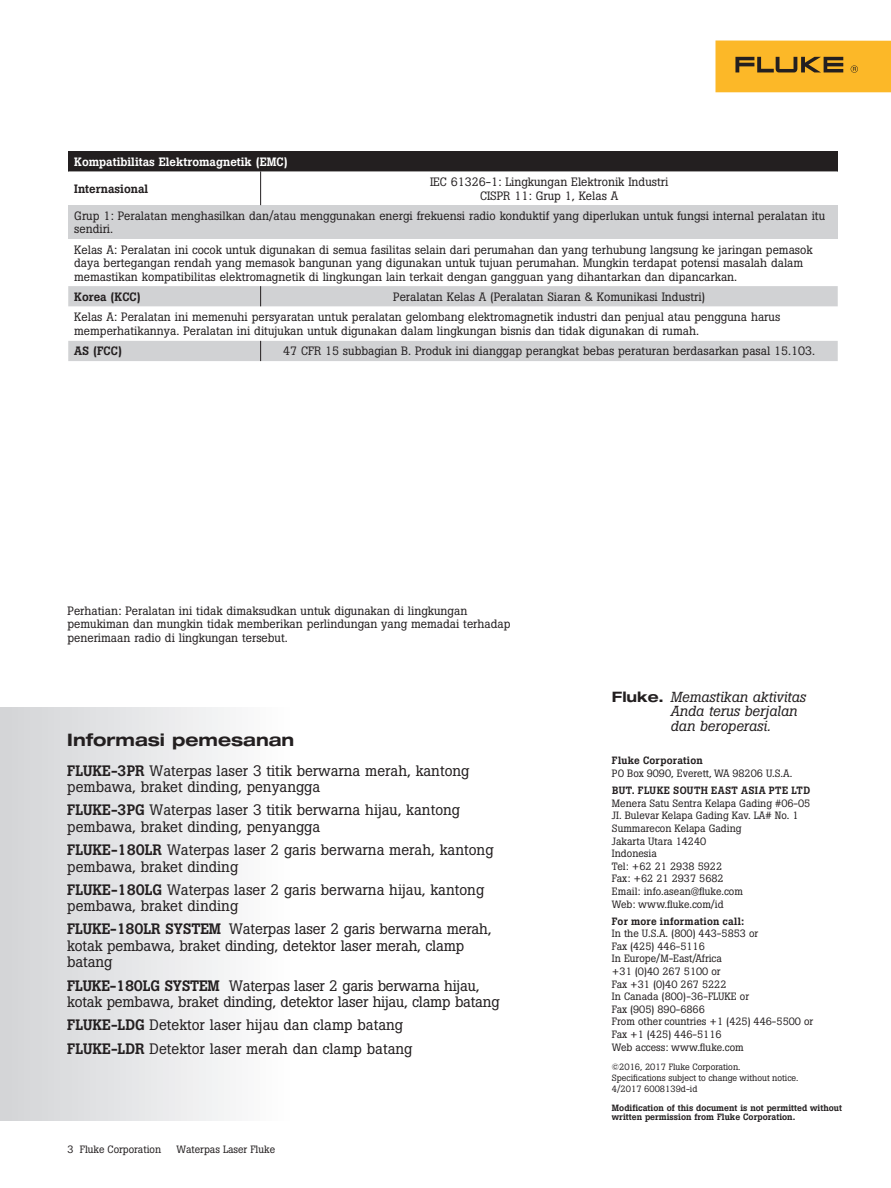
<style>
.page{position:relative;width:891px;height:1188px;background:#fff}
.page>*{position:absolute;margin:0;border:0;box-sizing:border-box;transform-origin:0 0}
.t1{font:700 expanded 17.25px "Helvetica Neue LT Pro";color:#231f20}
.t2{font:15px/16.5px "Boton Pro";color:#231f20}
.t3{font:italic 14.4px/14.4px "Boton Pro";color:#231f20}
.t4{font:12px/13.5px "Boton Pro";color:#231f20}
.t5{font:500 12px "Boton Pro";color:#fff}
.t6{font:500 12px "Boton Pro";color:#231f20}
.t7{font:10.5px/12.6px "Boton Pro";color:#231f20}
.t8{font:500 10.5px "Boton Pro";letter-spacing:.03em;color:#231f20}
.t9{font:9px/10.8px "Boton Pro";color:#231f20}
.t10{font:500 9px/9.8px "Boton Pro";color:#231f20}
.s1{font-weight:500}
.s2{font-family:"Helvetica Neue LT Pro";font-weight:700;font-style:normal;font-stretch:expanded}
</style>
<div class="page">
<div style="left:716px;top:40px;width:175px;height:52px;background:#fcb828"></div>
<svg style="left:735px;top:57px;width:108px;height:15px"></svg>
<svg style="left:851px;top:65px;width:7px;height:8px"></svg>
<div style="left:68px;top:151px;width:770px;height:20px;background:#231f20"></div>
<svg style="left:68px;top:171px;width:770px;height:34px"></svg>
<div style="left:68px;top:205px;width:770px;height:34px;background:#d1d2d4"></div>
<hr style="left:260px;top:171px;width:1px;height:34px;background:#231f20">
<div style="left:68px;top:286px;width:770px;height:20px;background:#d1d2d4"></div>
<div style="left:68px;top:341px;width:770px;height:20px;background:#d1d2d4"></div>
<div style="left:0;top:707px;width:499px;height:413px;background:linear-gradient(to right,#dadbdd,#fff)"></div>
<p class="t5" style="left:74px;top:154px;width:215px">Kompatibilitas Elektromagnetik (EMC)</p>
<p class="t6" style="left:74px;top:181px;width:76px">Internasional</p>
<p class="t4" style="left:430px;top:175px;width:240px;text-align:center">IEC 61326-1: Lingkungan Elektronik Industri<br>CISPR 11: Grup 1, Kelas A</p>
<p class="t4" style="left:74px;top:209px;width:752px">Grup 1: Peralatan menghasilkan dan/atau menggunakan energi frekuensi radio konduktif yang diperlukan untuk fungsi internal peralatan itu sendiri.</p>
<p class="t4" style="left:74px;top:243px;width:740px">Kelas A: Peralatan ini cocok untuk digunakan di semua fasilitas selain dari perumahan dan yang terhubung langsung ke jaringan pemasok daya bertegangan rendah yang memasok bangunan yang digunakan untuk tujuan perumahan. Mungkin terdapat potensi masalah dalam memastikan kompatibilitas elektromagnetik di lingkungan lain terkait dengan gangguan yang dihantarkan dan dipancarkan.</p>
<p class="t6" style="left:74px;top:289px;width:68px">Korea (KCC)</p>
<p class="t4" style="left:74px;top:286px;width:708px;line-height:20.5px;text-indent:319px">Peralatan Kelas A (Peralatan Siaran &amp; Komunikasi Industri)<br>Kelas A: Peralatan ini memenuhi persyaratan untuk peralatan gelombang elektromagnetik industri dan penjual atau pengguna harus</p>
<p class="t4" style="left:74px;top:324px;width:626px">memperhatikannya. Peralatan ini ditujukan untuk digunakan dalam lingkungan bisnis dan tidak digunakan di rumah.</p>
<p class="t6" style="left:74px;top:344px;width:49px">AS (FCC)</p>
<p class="t4" style="left:283px;top:345px;width:533px">47 CFR 15 subbagian B. Produk ini dianggap perangkat bebas peraturan berdasarkan pasal 15.103.</p>
<p class="t4" style="left:68px;top:604px;width:445px">Perhatian: Peralatan ini tidak dimaksudkan untuk digunakan di lingkungan pemukiman dan mungkin tidak memberikan perlindungan yang memadai terhadap penerimaan radio di lingkungan tersebut.</p>
<h1 class="t1" style="left:67px;top:728px;width:229px">Informasi pemesanan</h1>
<p class="t2" style="left:67px;top:762px;width:404px"><span class="s1">FLUKE-3PR</span> Waterpas laser 3 titik berwarna merah, kantong pembawa, braket dinding, penyangga</p>
<p class="t2" style="left:67px;top:802px;width:394px"><span class="s1">FLUKE-3PG</span> Waterpas laser 3 titik berwarna hijau, kantong pembawa, braket dinding, penyangga</p>
<p class="t2" style="left:67px;top:842px;width:428px"><span class="s1">FLUKE-180LR</span> Waterpas laser 2 garis berwarna merah, kantong pembawa, braket dinding</p>
<p class="t2" style="left:67px;top:881px;width:418px"><span class="s1">FLUKE-180LG</span> Waterpas laser 2 garis berwarna hijau, kantong pembawa, braket dinding</p>
<p class="t2" style="left:67px;top:921px;width:426px"><span class="s1">FLUKE-180LR SYSTEM</span> Waterpas laser 2 garis berwarna merah, kotak pembawa, braket dinding, detektor laser merah, clamp batang</p>
<p class="t2" style="left:67px;top:977px;width:434px"><span class="s1">FLUKE-180LG SYSTEM</span> Waterpas laser 2 garis berwarna hijau, kotak pembawa, braket dinding, detektor laser hijau, clamp batang</p>
<p class="t2" style="left:67px;top:1014px;width:347px;line-height:23.2px"><span class="s1">FLUKE-LDG</span> Detektor laser hijau dan clamp batang<br><span class="s1">FLUKE-LDR</span> Detektor laser merah dan clamp batang</p>
<p class="t7" style="left:68px;top:1143px;width:95px">3 Fluke Corporation</p>
<p class="t7" style="left:176px;top:1143px;width:100px">Waterpas Laser Fluke</p>
<p class="t3" style="left:670px;top:690px;width:137px;text-indent:-58px"><span class="s2">Fluke.</span> Memastikan aktivitas<br>Anda terus berjalan dan beroperasi.</p>
<p class="t8" style="left:612px;top:754px;width:92px">Fluke Corporation</p>
<p class="t7" style="left:612px;top:767px;width:182px">PO Box 9090, Everett, WA 98206 U.S.A.</p>
<p class="t8" style="left:612px;top:784px;width:200px">BUT. FLUKE SOUTH EAST ASIA PTE LTD</p>
<p class="t7" style="left:612px;top:797px;width:200px">Menera Satu Sentra Kelapa Gading #06-05<br>JI. Bulevar Kelapa Gading Kav. LA# No. 1<br>Summarecon Kelapa Gading<br>Jakarta Utara 14240<br>Indonesia<br>Tel: +62 21 2938 5922<br>Fax: +62 21 2937 5682<br>Email: info.asean@fluke.com<br>Web: www.fluke.com/id</p>
<p class="t8" style="left:612px;top:914px;width:134px">For more information call:</p>
<p class="t7" style="left:612px;top:927px;width:203px">In the U.S.A. (800) 443-5853 or<br>Fax (425) 446-5116<br>In Europe/M-East/Africa<br>+31 (0)40 267 5100 or<br>Fax +31 (0)40 267 5222<br>In Canada (800)-36-FLUKE or<br>Fax (905) 890-6866<br>From other countries +1 (425) 446-5500 or<br>Fax +1 (425) 446-5116<br>Web access: www.fluke.com</p>
<p class="t9" style="left:612px;top:1062px;width:188px">©2016, 2017 Fluke Corporation.<br>Specifications subject to change without notice.<br>4/2017 6008139d-id</p>
<p class="t10" style="left:612px;top:1103px;width:232px">Modification of this document is not permitted without written permission from Fluke Corporation.</p>
</div>
